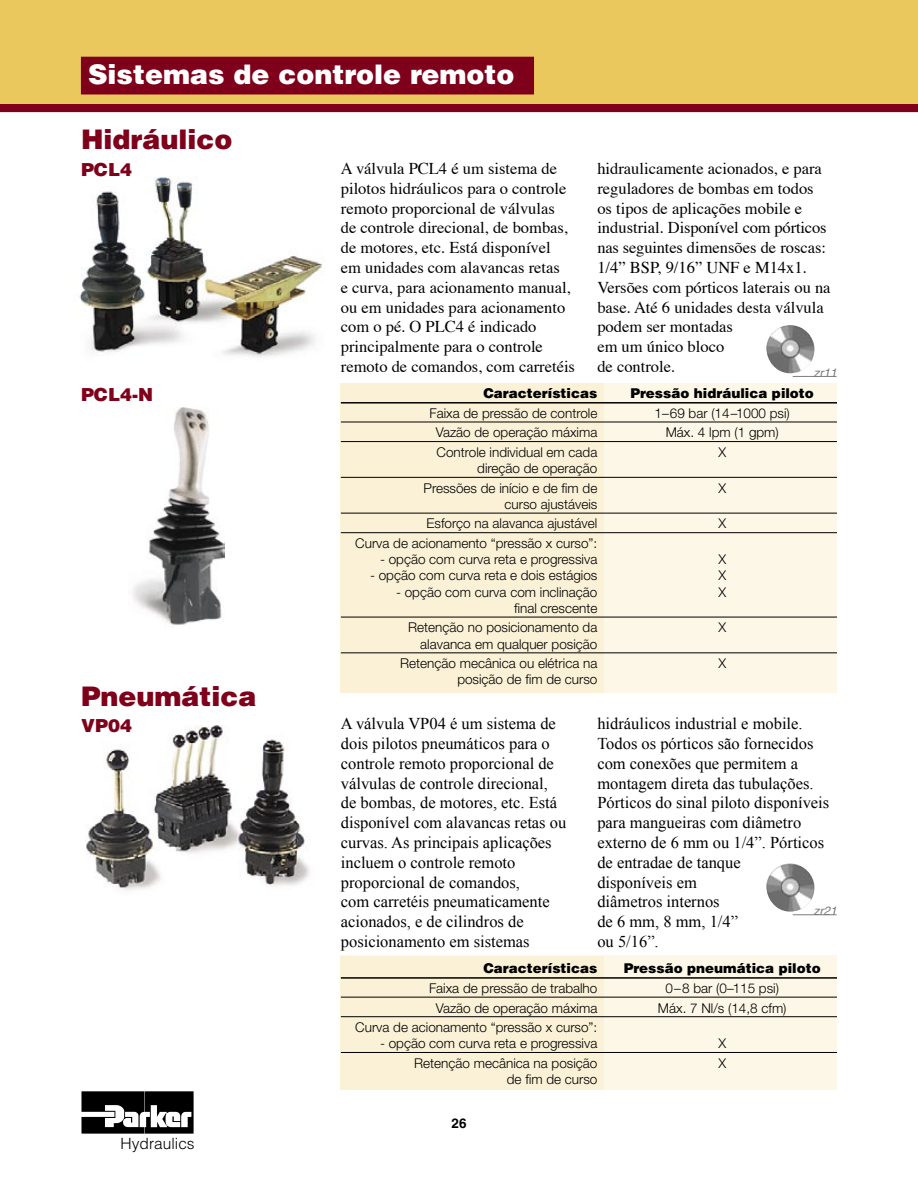
<style>
.page{position:relative;width:918px;height:1188px;background:#fff}
.page>*{position:absolute;margin:0;border:0;box-sizing:border-box;transform-origin:0 0}
.t1{font:900 27px "Helvetica";color:#fff}
.t2{font:900 27px "Helvetica";color:#7f001a}
.t3{font:900 18px "Helvetica";color:#7f001a}
.t4{font:16.5px/19.8px "Times New Roman";color:#000}
.t5{font:16.5px/19.8px "Times";color:#000}
.t6{font:300 15.45px "Helvetica";color:#000}
.t7{font:300 13.5px/19.6px "Helvetica Neue";color:#000;text-align:right}
.t8{font:900 13.5px "Helvetica";color:#000}
.t9{font:700 13.5px "Helvetica";color:#000}
.t10{font:italic 12px "Helvetica";color:#7c7c7c}
</style>
<div class="page">
<svg style="left:81px;top:1091px;width:113px;height:43px"></svg>
<svg style="left:0;top:0;width:918px;height:112px;background:#e1b557"></svg>
<img style="left:132px;top:407px;width:92px;height:218px">
<img style="left:79px;top:176px;width:244px;height:181px">
<img style="left:86px;top:725px;width:224px;height:165px">
<div style="left:82px;top:57px;width:451px;height:37px;background:#7f001a"></div>
<div style="left:341px;top:383px;width:496px;height:310px;background:#fcf7e7"></div>
<div style="left:341px;top:383px;width:263px;height:310px;background:#faf1d7"></div>
<hr style="left:341px;top:402px;width:496px;height:2px;background:#000">
<hr style="left:341px;top:422px;width:496px;height:1px;background:#000">
<hr style="left:341px;top:441px;width:496px;height:1px;background:#000">
<hr style="left:341px;top:477px;width:496px;height:1px;background:#000">
<hr style="left:341px;top:513px;width:496px;height:1px;background:#000">
<hr style="left:341px;top:532px;width:496px;height:1px;background:#000">
<hr style="left:341px;top:617px;width:496px;height:1px;background:#000">
<hr style="left:341px;top:652px;width:496px;height:1px;background:#000">
<div style="left:341px;top:956px;width:496px;height:134px;background:#fcf7e7"></div>
<div style="left:341px;top:956px;width:263px;height:134px;background:#faf1d7"></div>
<hr style="left:341px;top:977px;width:496px;height:2px;background:#000">
<hr style="left:341px;top:997px;width:496px;height:1px;background:#000">
<hr style="left:341px;top:1016px;width:496px;height:1px;background:#000">
<hr style="left:341px;top:1052px;width:496px;height:1px;background:#000">
<img style="left:766px;top:325px;width:49px;height:48px">
<hr style="left:793px;top:376px;width:44px;height:1px;background:#7c7c7c">
<img style="left:766px;top:863px;width:49px;height:49px">
<hr style="left:793px;top:915px;width:44px;height:1px;background:#7c7c7c">
<h1 class="t1" style="left:88px;top:57px;width:428px">Sistemas de controle remoto</h1>
<h1 class="t2" style="left:81px;top:121px;width:153px">Hidráulico</h1>
<h2 class="t3" style="left:81px;top:158px;width:53px">PCL4</h2>
<h2 class="t3" style="left:81px;top:383px;width:73px">PCL4-N</h2>
<h1 class="t2" style="left:81px;top:679px;width:177px">Pneumática</h1>
<p class="t5" style="left:341px;top:160px;width:236px">A válvula PCL4 é um sistema de pilotos hidráulicos para o controle remoto proporcional de válvulas<br>de controle direcional, de bombas, de motores, etc. Está disponível em unidades com alavancas retas<br>e curva, para acionamento manual, ou em unidades para acionamento com o pé. O PLC4 é indicado principalmente para o controle remoto de comandos, com carretéis</p>
<p class="t5" style="left:597px;top:160px;width:235px">hidraulicamente acionados, e para reguladores de bombas em todos os tipos de aplicações mobile e industrial. Disponível com pórticos nas seguintes dimensões de roscas:<br>1/4” BSP, 9/16” UNF e M14x1.<br>Versões com pórticos laterais ou na base. Até 6 unidades desta válvula podem ser montadas<br>em um único bloco<br>de controle.</p>
<p class="t10" style="left:814px;top:366px;width:25px">zr11</p>
<p class="t8" style="left:483px;top:385px;width:115px">Características</p>
<p class="t8" style="left:630px;top:385px;width:185px">Pressão hidráulica piloto</p>
<p class="t7" style="left:430px;top:403px;width:169px">Faixa de pressão de controle</p>
<p class="t7" style="left:655px;top:403px;width:137px">1–69 bar (14–1000 psi)</p>
<p class="t7" style="left:436px;top:422px;width:163px">Vazão de operação máxima</p>
<p class="t7" style="left:666px;top:422px;width:115px">Máx. 4 lpm (1 gpm)</p>
<p class="t7" style="left:437px;top:442px;width:162px">Controle individual em cada</p>
<p class="t7" style="left:718px;top:442px;width:9px">X</p>
<p class="t7" style="left:424px;top:458px;width:175px">direção de operação<br>Pressões de início e de fim de</p>
<p class="t7" style="left:718px;top:478px;width:9px">X</p>
<p class="t7" style="left:427px;top:494px;width:172px">curso ajustáveis<br>Esforço na alavanca ajustável</p>
<p class="t7" style="left:718px;top:514px;width:9px">X</p>
<p class="t7" style="left:355px;top:533px;width:244px">Curva de acionamento “pressão x curso”:</p>
<p class="t7" style="left:380px;top:549px;width:219px">- opção com curva reta e progressiva</p>
<p class="t7" style="left:718px;top:549px;width:9px">X</p>
<p class="t7" style="left:370px;top:566px;width:229px">- opção com curva reta e dois estágios</p>
<p class="t7" style="left:718px;top:566px;width:9px">X</p>
<p class="t7" style="left:396px;top:582px;width:203px">- opção com curva com inclinação</p>
<p class="t7" style="left:718px;top:582px;width:9px">X</p>
<p class="t7" style="left:408px;top:598px;width:191px">final crescente<br>Retenção no posicionamento da</p>
<p class="t7" style="left:718px;top:618px;width:9px">X</p>
<p class="t7" style="left:400px;top:634px;width:199px">alavanca em qualquer posição<br>Retenção mecânica ou elétrica na</p>
<p class="t7" style="left:457px;top:669px;width:142px">posição de fim de curso</p>
<p class="t7" style="left:718px;top:653px;width:9px">X</p>
<h2 class="t3" style="left:81px;top:714px;width:53px">VP04</h2>
<p class="t4" style="left:341px;top:714px;width:227px">A válvula VP04 é um sistema de dois pilotos pneumáticos para o controle remoto proporcional de válvulas de controle direcional, de bombas, de motores, etc. Está disponível com alavancas retas ou curvas. As principais aplicações incluem o controle remoto proporcional de comandos,<br>com carretéis pneumaticamente acionados, e de cilindros de posicionamento em sistemas</p>
<p class="t4" style="left:597px;top:714px;width:233px">hidráulicos industrial e mobile.<br>Todos os pórticos são fornecidos com conexões que permitem a montagem direta das tubulações.<br>Pórticos do sinal piloto disponíveis para mangueiras com diâmetro externo de 6 mm ou 1/4”. Pórticos de entradae de tanque<br>disponíveis em<br>diâmetros internos<br>de 6 mm, 8 mm, 1/4”<br>ou 5/16”.</p>
<p class="t10" style="left:814px;top:904px;width:25px">zr21</p>
<p class="t8" style="left:483px;top:960px;width:115px">Características</p>
<p class="t8" style="left:624px;top:960px;width:199px">Pressão pneumática piloto</p>
<p class="t7" style="left:429px;top:978px;width:170px">Faixa de pressão de trabalho</p>
<p class="t7" style="left:666px;top:978px;width:115px">0–8 bar (0–115 psi)</p>
<p class="t7" style="left:436px;top:998px;width:163px">Vazão de operação máxima</p>
<p class="t7" style="left:658px;top:998px;width:130px">Máx. 7 Nl/s (14,8 cfm)</p>
<p class="t7" style="left:355px;top:1017px;width:244px">Curva de acionamento “pressão x curso”:</p>
<p class="t7" style="left:380px;top:1033px;width:219px">- opção com curva reta e progressiva</p>
<p class="t7" style="left:718px;top:1033px;width:9px">X</p>
<p class="t7" style="left:414px;top:1053px;width:185px">Retenção mecânica na posição</p>
<p class="t7" style="left:718px;top:1053px;width:9px">X</p>
<p class="t7" style="left:507px;top:1069px;width:92px">de fim de curso</p>
<p class="t6" style="left:121px;top:1134px;width:76px">Hydraulics</p>
<p class="t9" style="left:451px;top:1115px;width:17px">26</p>
</div>
